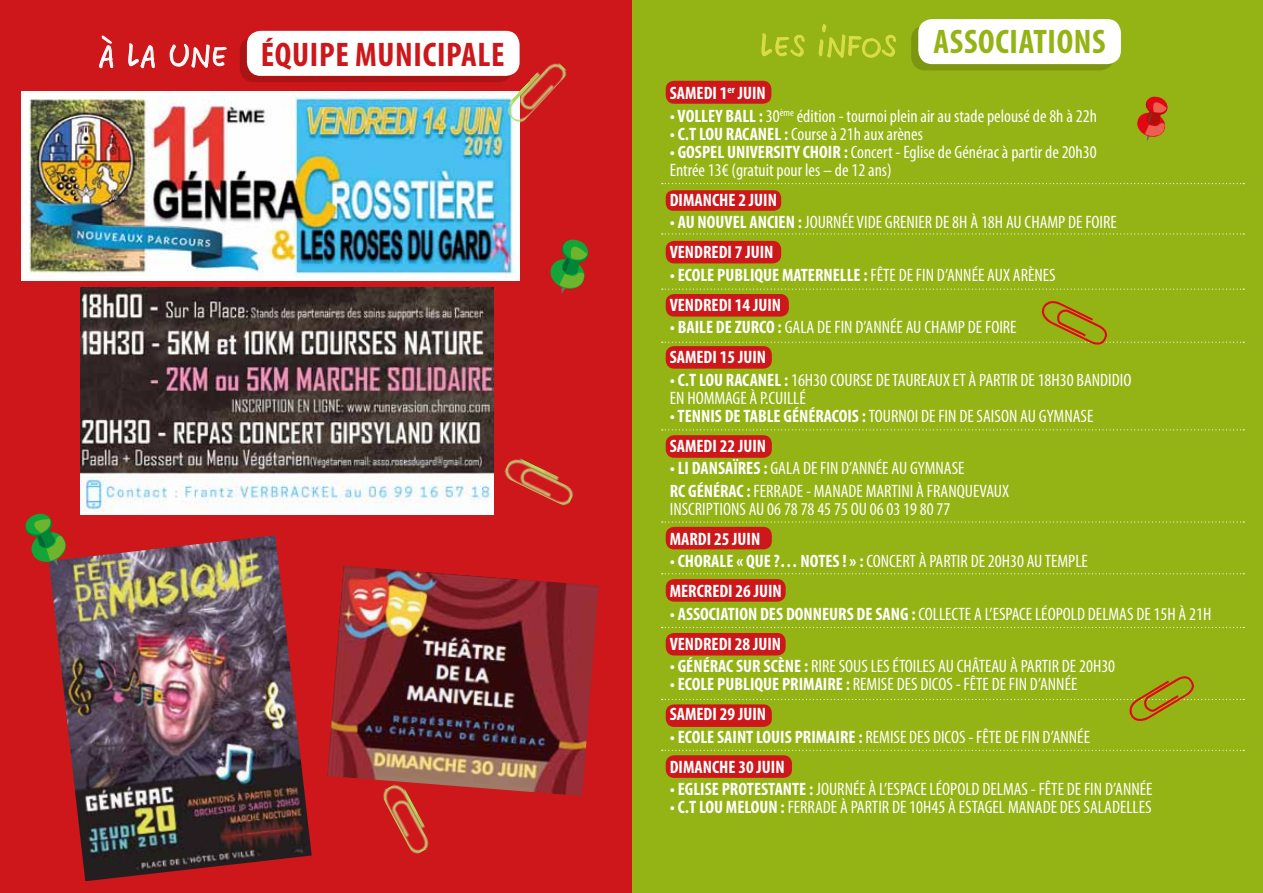
<style>
.page{position:relative;width:1263px;height:893px;background:#cd171a}
.page>*{position:absolute;margin:0;border:0;box-sizing:border-box;transform-origin:0 0}
.t1{font:700 condensed 34.2px "Myriad Pro";letter-spacing:.02em;color:#cd171a}
.t2{font:700 condensed 34.2px "Myriad Pro";letter-spacing:.02em;color:#94b314}
.t3{font:condensed 18px/30px "Myriad Pro";color:#fff}
.t4{font:700 condensed 18px/30px "Myriad Pro";color:#fff}
.s1{font-family:"Twingo France";font-weight:400;font-stretch:normal;font-size:37.5px;color:#fff}
.s2{font-family:"Twingo France";font-weight:400;font-stretch:normal;font-size:37.5px;color:#dbde48}
.s3{font-weight:700}
.s4{font-weight:400}
</style>
<div class="page">
<div style="left:240px;top:37px;width:272px;height:45px;background:#ac1315;border-radius:14px"></div>
<svg style="left:99px;top:35px;width:14px;height:34px"></svg>
<svg style="left:128px;top:43px;width:27px;height:26px"></svg>
<svg style="left:169px;top:44px;width:58px;height:24px"></svg>
<div style="left:247px;top:31px;width:273px;height:45px;background:#fff;border-radius:14px"></div>
<div style="left:632px;top:0;width:631px;height:893px;background:#94b314"></div>
<div style="left:911px;top:25px;width:203px;height:45px;background:linear-gradient(to right,#7d9611,#7d9713);border-radius:14px"></div>
<svg style="left:761px;top:33px;width:44px;height:24px"></svg>
<svg style="left:818px;top:24px;width:78px;height:34px"></svg>
<div style="left:918px;top:19px;width:203px;height:45px;background:#fff;border-radius:14px"></div>
<svg style="left:662px;top:183px;width:582px;height:1px"></svg>
<svg style="left:662px;top:289px;width:582px;height:1px"></svg>
<svg style="left:662px;top:429px;width:582px;height:1px"></svg>
<svg style="left:662px;top:521px;width:582px;height:2px"></svg>
<svg style="left:662px;top:573px;width:582px;height:1px"></svg>
<svg style="left:662px;top:627px;width:582px;height:1px"></svg>
<svg style="left:662px;top:750px;width:582px;height:1px"></svg>
<svg style="left:662px;top:233px;width:582px;height:1px"></svg>
<img style="left:22px;top:91px;width:497px;height:189px">
<img style="left:81px;top:288px;width:412px;height:226px">
<img style="left:327px;top:566px;width:272px;height:230px">
<img style="left:49px;top:535px;width:263px;height:346px">
<div style="left:666px;top:81px;width:105px;height:23px;background:#cd171a;border-radius:9px"></div>
<div style="left:666px;top:190px;width:115px;height:21px;background:#cd171a;border-radius:8px"></div>
<div style="left:666px;top:241px;width:115px;height:22px;background:#cd171a;border-radius:9px"></div>
<div style="left:666px;top:294px;width:123px;height:23px;background:#cd171a;border-radius:9px"></div>
<div style="left:666px;top:346px;width:106px;height:23px;background:#cd171a;border-radius:9px"></div>
<div style="left:666px;top:435px;width:106px;height:23px;background:#cd171a;border-radius:9px"></div>
<div style="left:666px;top:527px;width:106px;height:22px;background:#cd171a;border-radius:9px"></div>
<div style="left:666px;top:579px;width:120px;height:23px;background:#cd171a;border-radius:9px"></div>
<div style="left:666px;top:633px;width:120px;height:22px;background:#cd171a;border-radius:9px"></div>
<div style="left:666px;top:704px;width:106px;height:23px;background:#cd171a;border-radius:9px"></div>
<div style="left:666px;top:755px;width:126px;height:23px;background:#cd171a;border-radius:9px"></div>
<svg style="left:550px;top:239px;width:39px;height:55px"></svg>
<svg style="left:25px;top:513px;width:43px;height:53px"></svg>
<img style="left:504px;top:458px;width:70px;height:48px">
<img style="left:380px;top:781px;width:55px;height:73px">
<img style="left:503px;top:56px;width:64px;height:69px">
<svg style="left:1137px;top:96px;width:31px;height:45px"></svg>
<svg style="left:662px;top:676px;width:582px;height:48px"></svg>
<svg style="left:662px;top:297px;width:582px;height:51px"></svg>
<h1 class="t1" style="left:99px;top:34px;width:408px"><span class="s1">à la une</span> ÉQUIPE MUNICIPALE</h1>
<h1 class="t2" style="left:760px;top:20px;width:345px"><span class="s2">Les infos</span> ASSOCIATIONS</h1>
<p class="t4" style="left:670px;top:78px;width:16px">SAMEDI</p>
<p class="t4" style="left:720px;top:78px;width:32px">1<sup>ER</sup> JUIN</p>
<p class="t3" style="left:670px;top:101px;width:429px"><span class="s3">• VOLLEY BALL :</span> 30<sup>ème</sup> édition - tournoi plein air au stade pelousé de 8h à 22h</p>
<p class="t3" style="left:670px;top:119px;width:255px"><span class="s3">• C.T LOU RACANEL :</span> Course à 21h aux arènes</p>
<p class="t3" style="left:670px;top:143px;width:428px;line-height:18px"><span class="s3">• GOSPEL UNIVERSITY CHOIR :</span> Concert - Eglise de Générac à partir de 20h30<br>Entrée 13€ (gratuit pour les – de 12 ans)</p>
<p class="t4" style="left:670px;top:184px;width:10px">DIMANCHE</p>
<p class="t4" style="left:738px;top:184px;width:24px">2 JUIN</p>
<p class="t3" style="left:670px;top:207px;width:449px"><span class="s3">• AU NOUVEL ANCIEN :</span> JOURNÉE VIDE GRENIER DE 8H À 18H AU CHAMP DE FOIRE<br><span class="s3">VENDREDI</span></p>
<p class="t4" style="left:735px;top:237px;width:24px">7 JUIN</p>
<p class="t4" style="left:670px;top:259px;width:387px">• ECOLE PUBLIQUE MATERNELLE : <span class="s4">FÊTE DE FIN D’ANNÉE AUX ARÈNES<br></span>VENDREDI</p>
<p class="t4" style="left:735px;top:289px;width:32px">14 JUIN</p>
<p class="t3" style="left:670px;top:312px;width:348px"><span class="s3">• BAILE DE ZURCO :</span> GALA DE FIN D’ANNÉE AU CHAMP DE FOIRE<br><span class="s3">SAMEDI</span></p>
<p class="t4" style="left:720px;top:342px;width:32px">15 JUIN</p>
<p class="t3" style="left:670px;top:371px;width:463px;line-height:18px"><span class="s3">• C.T LOU RACANEL :</span> 16H30 COURSE DE TAUREAUX ET À PARTIR DE 18H30 BANDIDIO<br>EN HOMMAGE À P.CUILLÉ</p>
<p class="t4" style="left:670px;top:400px;width:425px">• TENNIS DE TABLE GÉNÉRACOIS : <span class="s4">TOURNOI DE FIN DE SAISON AU GYMNASE<br></span>SAMEDI</p>
<p class="t4" style="left:720px;top:430px;width:32px">22 JUIN</p>
<p class="t3" style="left:670px;top:457px;width:341px;line-height:22.5px"><span class="s3">• LI DANSAÏRES :</span> GALA DE FIN D’ANNÉE AU GYMNASE<br><span class="s3">RC GÉNÉRAC :</span> FERRADE - MANADE MARTINI À FRANQUEVAUX</p>
<p class="t3" style="left:670px;top:494px;width:282px">INSCRIPTIONS AU 06 78 78 45 75 OU 06 03 19 80 77</p>
<p class="t4" style="left:670px;top:523px;width:9px">MARDI</p>
<p class="t4" style="left:714px;top:523px;width:32px">25 JUIN</p>
<p class="t4" style="left:670px;top:546px;width:420px">• CHORALE « QUE ?… NOTES ! » : <span class="s4">CONCERT À PARTIR DE 20H30 AU TEMPLE<br></span>MERCREDI</p>
<p class="t4" style="left:736px;top:576px;width:32px">26 JUIN</p>
<p class="t3" style="left:670px;top:599px;width:543px"><span class="s3">• ASSOCIATION DES DONNEURS DE SANG :</span> COLLECTE A L’ESPACE LÉOPOLD DELMAS DE 15H À 21H<br><span class="s3">VENDREDI</span></p>
<p class="t4" style="left:735px;top:628px;width:32px">28 JUIN</p>
<p class="t3" style="left:670px;top:651px;width:447px"><span class="s3">• GÉNÉRAC SUR SCÈNE :</span> RIRE SOUS LES ÉTOILES AU CHÂTEAU À PARTIR DE 20H30</p>
<p class="t3" style="left:670px;top:669px;width:409px"><span class="s3">• ECOLE PUBLIQUE PRIMAIRE :</span> REMISE DES DICOS - FÊTE DE FIN D’ANNÉE<br><span class="s3">SAMEDI</span></p>
<p class="t4" style="left:720px;top:699px;width:32px">29 JUIN</p>
<p class="t4" style="left:670px;top:721px;width:422px">• ECOLE SAINT LOUIS PRIMAIRE : <span class="s4">REMISE DES DICOS - FÊTE DE FIN D’ANNÉE<br></span>DIMANCHE</p>
<p class="t4" style="left:738px;top:751px;width:32px">30 JUIN</p>
<p class="t3" style="left:670px;top:774px;width:484px"><span class="s3">• EGLISE PROTESTANTE :</span> JOURNÉE À L’ESPACE LÉOPOLD DELMAS - FÊTE DE FIN D’ANNÉE</p>
<p class="t3" style="left:670px;top:792px;width:483px"><span class="s3">• C.T LOU MELOUN :</span> FERRADE À PARTIR DE 10H45 À ESTAGEL MANADE DES SALADELLES</p>
</div>
